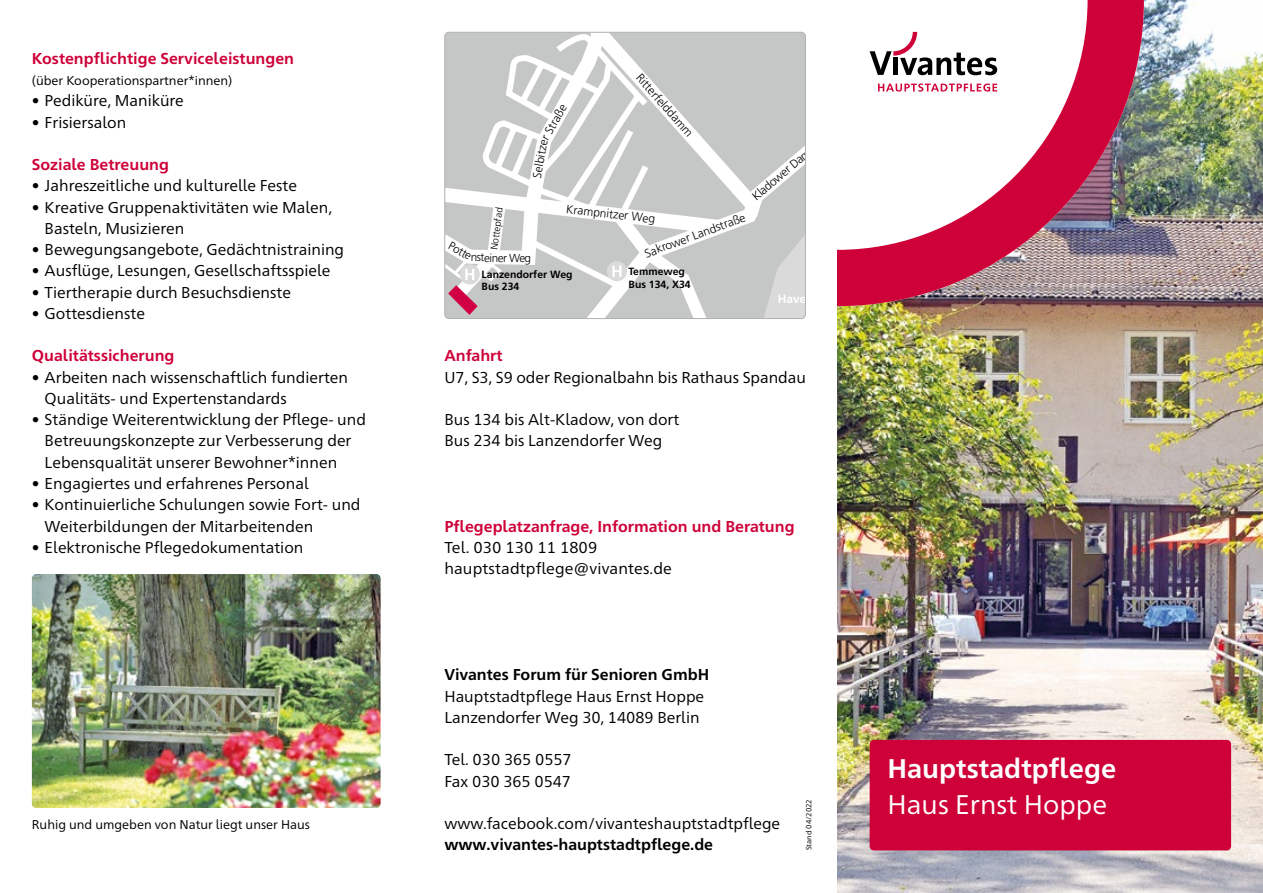
<style>
.page{position:relative;width:1263px;height:893px;background:#fff}
.page>*{position:absolute;margin:0;border:0;box-sizing:border-box;transform-origin:0 0}
.Headline_Ebene_1_Bol{font:700 27px "Frutiger Neue 1450 Pro";color:#fff}
.Headline_Ebene_1_Boo{font:27px "Frutiger Neue 1450 Pro";color:#fff}
.Fließtext{font:15.75px/21.3px "Frutiger Neue 1450 Pro";color:#000}
.Zwischenüberschrift{font:700 15.75px "Frutiger Neue 1450 Pro";color:#ce0138}
.Fließtext-2{font:700 15.75px "Frutiger Neue 1450 Pro";color:#000}
.Bildunterschrift{font:12.75px "Frutiger Neue 1450 Pro";color:#000}
.Zwischenüberschrift-2{font:12.75px "Frutiger Neue 1450 Pro";color:#000}
.t1{font:300 12px "Frutiger LT";color:#000}
.t2{font:700 12px "Frutiger LT";color:#fff}
.t3{font:300 11.7px "Frutiger LT";color:#000}
.t4{font:700 10.5px/12.6px "Frutiger LT";color:#000}
.t5{font:300 9.9px "Frutiger LT";color:#000}
.Stand{font:7.5px "Frutiger Neue 1450 Pro";color:#000}
</style>
<div class="page">
<img style="left:838px;top:0;width:425px;height:893px">
<svg style="left:717px;top:34px;width:87px;height:283px;background:#cbcccc"></svg>
<svg style="left:762px;top:203px;width:42px;height:114px;background:#cdcece"></svg>
<svg style="left:446px;top:34px;width:271px;height:283px"></svg>
<div style="left:444px;top:32px;width:362px;height:287px;border:1px solid #b1b2b3;border-radius:4px"></div>
<img style="left:32px;top:574px;width:349px;height:234px">
<img style="left:838px;top:0;width:306px;height:306px">
<svg style="left:870px;top:32px;width:127px;height:43px"></svg>
<svg style="left:878px;top:83px;width:119px;height:8px"></svg>
<div style="left:870px;top:740px;width:361px;height:110px;background:#ce0138;border-radius:4px"></div>
<p class="Zwischenüberschrift" style="left:32px;top:47px;width:264px">Kostenpflichtige Serviceleistungen</p>
<p class="Zwischenüberschrift-2" style="left:32px;top:71px;width:202px">(über Kooperationspartner*innen)</p>
<p class="Fließtext" style="left:32px;top:89px;width:153px">• Pediküre, Maniküre</p>
<p class="Fließtext" style="left:32px;top:110px;width:96px">• Frisiersalon</p>
<p class="Zwischenüberschrift" style="left:32px;top:153px;width:139px">Soziale Betreuung</p>
<p class="Fließtext" style="left:32px;top:174px;width:267px">• Jahreszeitliche und kulturelle Feste</p>
<p class="Fließtext" style="left:45px;top:195px;width:289px;text-indent:-13px">• Kreative Gruppenaktivitäten wie Malen,<br>Basteln, Musizieren</p>
<p class="Fließtext" style="left:32px;top:238px;width:314px">• Bewegungsangebote, Gedächtnistraining</p>
<p class="Fließtext" style="left:32px;top:259px;width:300px">• Ausflüge, Lesungen, Gesellschaftsspiele</p>
<p class="Fließtext" style="left:32px;top:280px;width:261px">• Tiertherapie durch Besuchsdienste</p>
<p class="Fließtext" style="left:32px;top:302px;width:115px">• Gottesdienste</p>
<p class="Zwischenüberschrift" style="left:32px;top:345px;width:144px">Qualitätssicherung</p>
<p class="Fließtext" style="left:45px;top:365px;width:305px;text-indent:-13px">• Arbeiten nach wissenschaftlich fundierten<br>Qualitäts- und Expertenstandards</p>
<p class="Fließtext" style="left:45px;top:408px;width:323px;text-indent:-13px">• Ständige Weiterentwicklung der Pflege- und<br>Betreuungskonzepte zur Verbesserung der<br>Lebensqualität unserer Bewohner*innen</p>
<p class="Fließtext" style="left:32px;top:472px;width:278px">• Engagiertes und erfahrenes Personal</p>
<p class="Fließtext" style="left:45px;top:493px;width:317px;text-indent:-13px">• Kontinuierliche Schulungen sowie Fort- und<br>Weiterbildungen der Mitarbeitenden</p>
<p class="Fließtext" style="left:32px;top:535px;width:273px">• Elektronische Pflegedokumentation</p>
<p class="Bildunterschrift" style="left:32px;top:815px;width:280px">Ruhig und umgeben von Natur liegt unser Haus</p>
<p class="t1" style="left:538px;top:136px;width:41px;rotate:-61deg">r Straße</p>
<p class="t1" style="left:530px;top:177px;width:41px;rotate:-80deg">Selbitze</p>
<p class="t1" style="left:643px;top:71px;width:80px;rotate:48deg">Ritterfelddamm</p>
<p class="t1" style="left:749px;top:192px;width:83px;rotate:-40deg">Kladower Damm</p>
<p class="t1" style="left:567px;top:202px;width:91px;rotate:7deg">Krampnitzer Weg</p>
<p class="t5" style="left:489px;top:249px;width:44px;rotate:-83deg">Nottepfad</p>
<p class="t4" style="left:482px;top:268px;width:92px">Lanzendorfer Weg<br>Bus 234</p>
<p class="t1" style="left:643px;top:247px;width:108px;rotate:-20deg">Sakrower Landstraße</p>
<p class="t3" style="left:453px;top:239px;width:26px;rotate:29deg">Potte</p>
<p class="t3" style="left:471px;top:251px;width:62px;rotate:1deg">nsteiner Weg</p>
<p class="t4" style="left:629px;top:265px;width:64px">Temmeweg<br>Bus 134, X34</p>
<p class="t2" style="left:778px;top:292px;width:33px">Havel</p>
<p class="Zwischenüberschrift" style="left:444px;top:345px;width:60px">Anfahrt</p>
<p class="Fließtext" style="left:444px;top:365px;width:363px">U7, S3, S9 oder Regionalbahn bis Rathaus Spandau</p>
<p class="Fließtext" style="left:444px;top:408px;width:236px">Bus 134 bis Alt-Kladow, von dort<br>Bus 234 bis Lanzendorfer Weg</p>
<p class="Zwischenüberschrift" style="left:444px;top:515px;width:352px">Pflegeplatzanfrage, Information und Beratung</p>
<p class="Fließtext" style="left:444px;top:535px;width:154px">Tel. 030 130 11 1809</p>
<p class="Fließtext" style="left:444px;top:557px;width:229px">hauptstadtpflege@vivantes.de</p>
<p class="Fließtext-2" style="left:444px;top:663px;width:266px">Vivantes Forum für Senioren GmbH</p>
<p class="Fließtext" style="left:444px;top:684px;width:261px">Hauptstadtpflege Haus Ernst Hoppe</p>
<p class="Fließtext" style="left:444px;top:706px;width:257px">Lanzendorfer Weg 30, 14089 Berlin</p>
<p class="Fließtext" style="left:444px;top:748px;width:129px">Tel. 030 365 0557</p>
<p class="Fließtext" style="left:444px;top:769px;width:128px">Fax 030 365 0547</p>
<p class="Fließtext" style="left:444px;top:812px;width:337px">www.facebook.com/vivanteshauptstadtpflege</p>
<p class="Fließtext-2" style="left:444px;top:833px;width:270px">www.vivantes-hauptstadtpflege.de</p>
<p class="Stand" style="left:803px;top:850px;width:53px;rotate:-90deg">Stand 04/2022</p>
<p class="Headline_Ebene_1_Bol" style="left:887px;top:749px;width:230px">Hauptstadtpflege</p>
<p class="Headline_Ebene_1_Boo" style="left:887px;top:785px;width:221px">Haus Ernst Hoppe</p>
</div>
